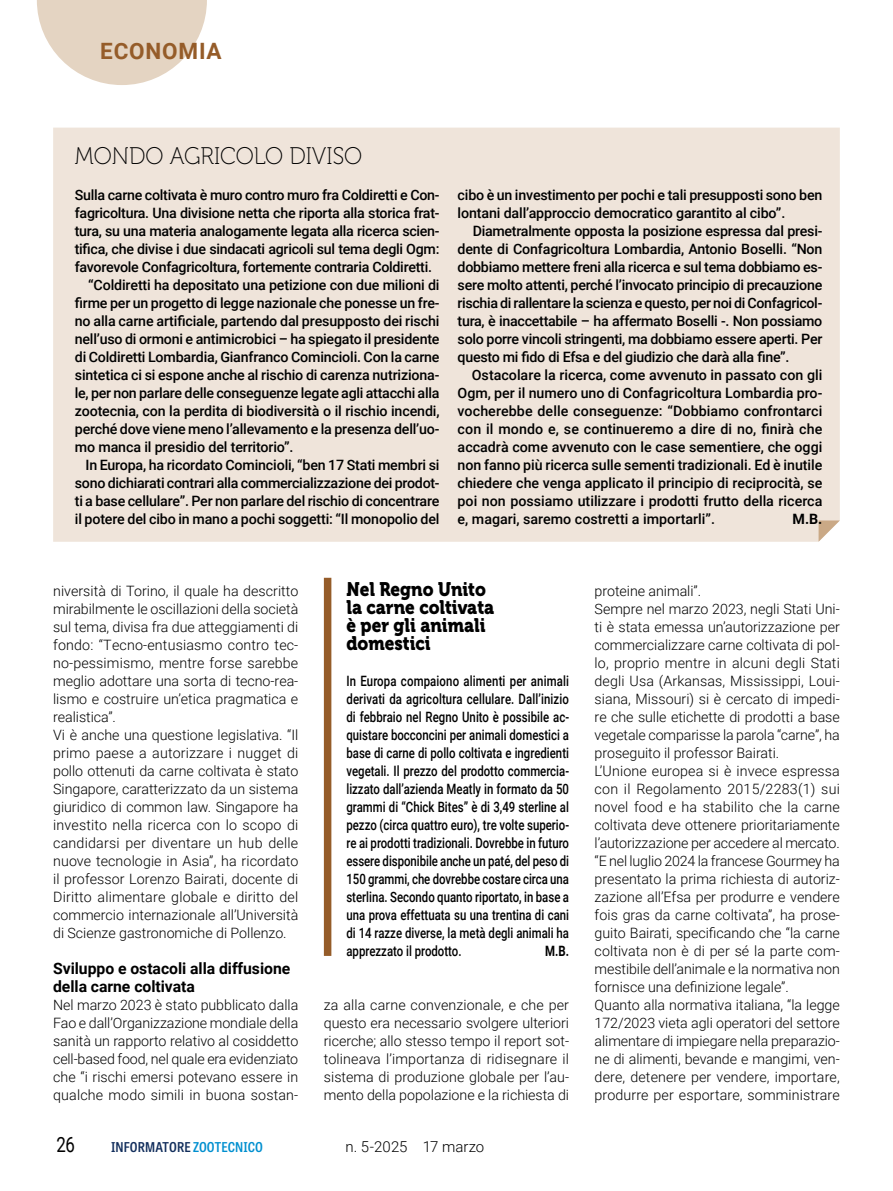
<style>
.page{position:relative;width:893px;height:1191px;background:#fff}
.page>*{position:absolute;margin:0;border:0;box-sizing:border-box;transform-origin:0 0}
.iz20_BOX_titolo_16su16_museo{font:24px "Museo 100";color:#000;scale:.95 1}
.t1{font:700 22.5px "Roboto";letter-spacing:.035em;color:#955c29}
.t2{font:21px "Roboto";color:#000;scale:.8 1}
.iz20_BOX_titolo_13su12_condensed{font:19.5px/18px "Museo 900";color:#000;scale:.88 1}
.iz20_titoletto_infratesto{font:700 15.75px "Roboto";letter-spacing:-.005em;color:#000}
.t3{font:300 15px "Roboto";color:#000}
.iz20_testo{font:300 14.25px/18px "Roboto";letter-spacing:-.005em;color:#000;text-align:justify}
.iz20_BOX_testo{font:500 14.25px/18px "Roboto";letter-spacing:-.015em;color:#000;text-align:justify}
.iz20_BOX_testo_condensed{font:500 14.25px/18px "Roboto";color:#000;text-align:justify;scale:.8 1}
.iz20_BOX_testo_condensed-2{font:700 14.25px "Roboto";color:#000;scale:.8 1}
.iz20_BOX_testo-2{font:700 14.25px "Roboto";color:#000}
.t4{font:600 semi-condensed 13.5px "Tablet Gothic";letter-spacing:.01em;color:#122e5c}
.s1{color:#008fcf}
</style>
<div class="page">
<div style="left:324px;top:578px;width:7px;height:378px;background:#955c29"></div>
<svg style="left:37px;top:0;width:170px;height:85px"></svg>
<div style="left:53px;top:128px;width:787px;height:414px;background:#efe4da"></div>
<svg style="left:819px;top:520px;width:21px;height:22px"></svg>
<h2 class="t1" style="left:100px;top:35px;width:123px">ECONOMIA</h2>
<p class="iz20_BOX_titolo_16su16_museo" style="left:75px;top:143px;width:304px">MONDO AGRICOLO DIVISO</p>
<p class="iz20_BOX_testo" style="left:75px;top:185px;width:366px">Sulla carne coltivata è muro contro muro fra Coldiretti e Con&shy;fagricoltura. Una divisione netta che riporta alla storica frat&shy;tura, su una materia analogamente legata alla ricerca scien&shy;tifica, che divise i due sindacati agricoli sul tema degli Ogm: favorevole Confagricoltura, fortemente contraria Coldiretti.</p>
<p class="iz20_BOX_testo" style="left:75px;top:275px;width:366px;text-indent:13px">“Coldiretti ha depositato una petizione con due milioni di firme per un progetto di legge nazionale che ponesse un fre&shy;no alla carne artificiale, partendo dal presupposto dei rischi nell’uso di ormoni e antimicrobici – ha spiegato il presidente di Coldiretti Lombardia, Gianfranco Comincioli. Con la carne sintetica ci si espone anche al rischio di carenza nutriziona&shy;le, per non parlare delle conseguenze legate agli attacchi alla zootecnia, con la perdita di biodiversità o il rischio incendi, perché dove viene meno l’allevamento e la presenza dell’uo&shy;mo manca il presidio del territorio”.</p>
<p class="iz20_BOX_testo" style="left:75px;top:455px;width:366px;text-indent:11px">In Europa, ha ricordato Comincioli, “ben 17 Stati membri si sono dichiarati contrari alla commercializzazione dei prodot&shy;ti a base cellulare”. Per non parlare del rischio di concentrare il potere del cibo in mano a pochi soggetti: “Il monopolio del</p>
<p class="iz20_BOX_testo" style="left:458px;top:185px;width:366px">cibo è un investimento per pochi e tali presupposti sono ben lontani dall’approccio democratico garantito al cibo”.</p>
<p class="iz20_BOX_testo" style="left:458px;top:221px;width:366px;text-indent:15px">Diametralmente opposta la posizione espressa dal presi&shy;dente di Confagricoltura Lombardia, Antonio Boselli. “Non dobbiamo mettere freni alla ricerca e sul tema dobbiamo es&shy;sere molto attenti, perché l’invocato principio di precauzione rischia di rallentare la scienza e questo, per noi di Confagricol&shy;tura, è inaccettabile – ha affermato Boselli -. Non possiamo solo porre vincoli stringenti, ma dobbiamo essere aperti. Per questo mi fido di Efsa e del giudizio che darà alla fine”.</p>
<p class="iz20_BOX_testo" style="left:458px;top:365px;width:366px;text-indent:14px">Ostacolare la ricerca, come avvenuto in passato con gli Ogm, per il numero uno di Confagricoltura Lombardia pro&shy;vocherebbe delle conseguenze: “Dobbiamo confrontarci con il mondo e, se continueremo a dire di no, finirà che accadrà come avvenuto con le case sementiere, che oggi non fanno più ricerca sulle sementi tradizionali. Ed è inutile chiedere che venga applicato il principio di reciprocità, se poi non possiamo utilizzare i prodotti frutto della ricerca e, magari, saremo costretti a importarli”.</p>
<p class="iz20_BOX_testo-2" style="left:792px;top:509px;width:31px">M.B.</p>
<p class="iz20_BOX_titolo_13su12_condensed" style="left:346px;top:580px;width:160px">Nel Regno Unito</p>
<p class="iz20_BOX_titolo_13su12_condensed" style="left:346px;top:598px;width:169px">la carne coltivata</p>
<p class="iz20_BOX_titolo_13su12_condensed" style="left:346px;top:616px;width:160px">è per gli animali domestici</p>
<p class="iz20_BOX_testo_condensed" style="left:346px;top:671px;width:280px">In Europa compaiono alimenti per animali derivati da agricoltura cellulare. Dall’inizio di febbraio nel Regno Unito è possibile ac&shy;quistare bocconcini per animali domestici a base di carne di pollo coltivata e ingredienti vegetali. Il prezzo del prodotto commercia&shy;lizzato dall’azienda Meatly in formato da 50 grammi di “Chick Bites” è di 3,49 sterline al pezzo (circa quattro euro), tre volte superio&shy;re ai prodotti tradizionali. Dovrebbe in futuro essere disponibile anche un paté, del peso di 150 grammi, che dovrebbe costare circa una sterlina. Secondo quanto riportato, in base a una prova effettuata su una trentina di cani di 14 razze diverse, la metà degli animali ha apprezzato il prodotto.</p>
<p class="iz20_testo" style="left:53px;top:581px;width:247px">niversità di Torino, il quale ha descritto mirabilmente le oscillazioni della società sul tema, divisa fra due atteggiamenti di fondo: “Tecno-entusiasmo contro tec&shy;no-pessimismo, mentre forse sarebbe meglio adottare una sorta di tecno-rea&shy;lismo e costruire un’etica pragmatica e realistica”.</p>
<p class="iz20_testo" style="left:53px;top:725px;width:247px">Vi è anche una questione legislativa. “Il primo paese a autorizzare i nugget di pollo ottenuti da carne coltivata è stato Singapore, caratterizzato da un sistema giuridico di common law. Singapore ha investito nella ricerca con lo scopo di candidarsi per diventare un hub delle nuove tecnologie in Asia”, ha ricordato il professor Lorenzo Bairati, docente di Diritto alimentare globale e diritto del commercio internazionale all’Università di Scienze gastronomiche di Pollenzo.</p>
<p class="iz20_titoletto_infratesto" style="left:53px;top:957px;width:239px">Sviluppo e ostacoli alla diffusione</p>
<p class="iz20_titoletto_infratesto" style="left:53px;top:975px;width:143px">della carne coltivata</p>
<p class="iz20_testo" style="left:53px;top:995px;width:247px">Nel marzo 2023 è stato pubblicato dalla Fao e dall’Organizzazione mondiale della sanità un rapporto relativo al cosiddetto cell-based food, nel quale era evidenziato che “i rischi emersi potevano essere in qualche modo simili in buona sostan-</p>
<p class="iz20_testo" style="left:324px;top:995px;width:247px">za alla carne convenzionale, e che per questo era necessario svolgere ulteriori ricerche; allo stesso tempo il report sot&shy;tolineava l’importanza di ridisegnare il sistema di produzione globale per l’au&shy;mento della popolazione e la richiesta di</p>
<p class="iz20_BOX_testo_condensed-2" style="left:545px;top:941px;width:31px">M.B.</p>
<h3 class="t2" style="left:56px;top:1129px;width:25px">26</h3>
<p class="t4" style="left:111px;top:1137px;width:153px">INFORMATORE <span class="s1">ZOOTECNICO</span></p>
<p class="t3" style="left:345px;top:1135px;width:140px">n. 5-2025 17 marzo</p>
<p class="iz20_testo" style="left:595px;top:581px;width:108px">proteine animali”.</p>
<p class="iz20_testo" style="left:595px;top:599px;width:247px">Sempre nel marzo 2023, negli Stati Uni&shy;ti è stata emessa un’autorizzazione per commercializzare carne coltivata di pol&shy;lo, proprio mentre in alcuni degli Stati degli Usa (Arkansas, Mississippi, Loui&shy;siana, Missouri) si è cercato di impedi&shy;re che sulle etichette di prodotti a base vegetale comparisse la parola “carne”, ha proseguito il professor Bairati.</p>
<p class="iz20_testo" style="left:595px;top:761px;width:247px">L’Unione europea si è invece espressa con il Regolamento 2015/2283(1) sui novel food e ha stabilito che la carne coltivata deve ottenere prioritariamente l’autorizzazione per accedere al mercato. “E nel luglio 2024 la francese Gourmey ha presentato la prima richiesta di autoriz&shy;zazione all’Efsa per produrre e vendere fois gras da carne coltivata”, ha prose&shy;guito Bairati, specificando che “la carne coltivata non è di per sé la parte com&shy;mestibile dell’animale e la normativa non fornisce una definizione legale”.</p>
<p class="iz20_testo" style="left:595px;top:995px;width:247px">Quanto alla normativa italiana, “la legge 172/2023 vieta agli operatori del settore alimentare di impiegare nella preparazio&shy;ne di alimenti, bevande e mangimi, ven&shy;dere, detenere per vendere, importare, produrre per esportare, somministrare</p>
</div>
